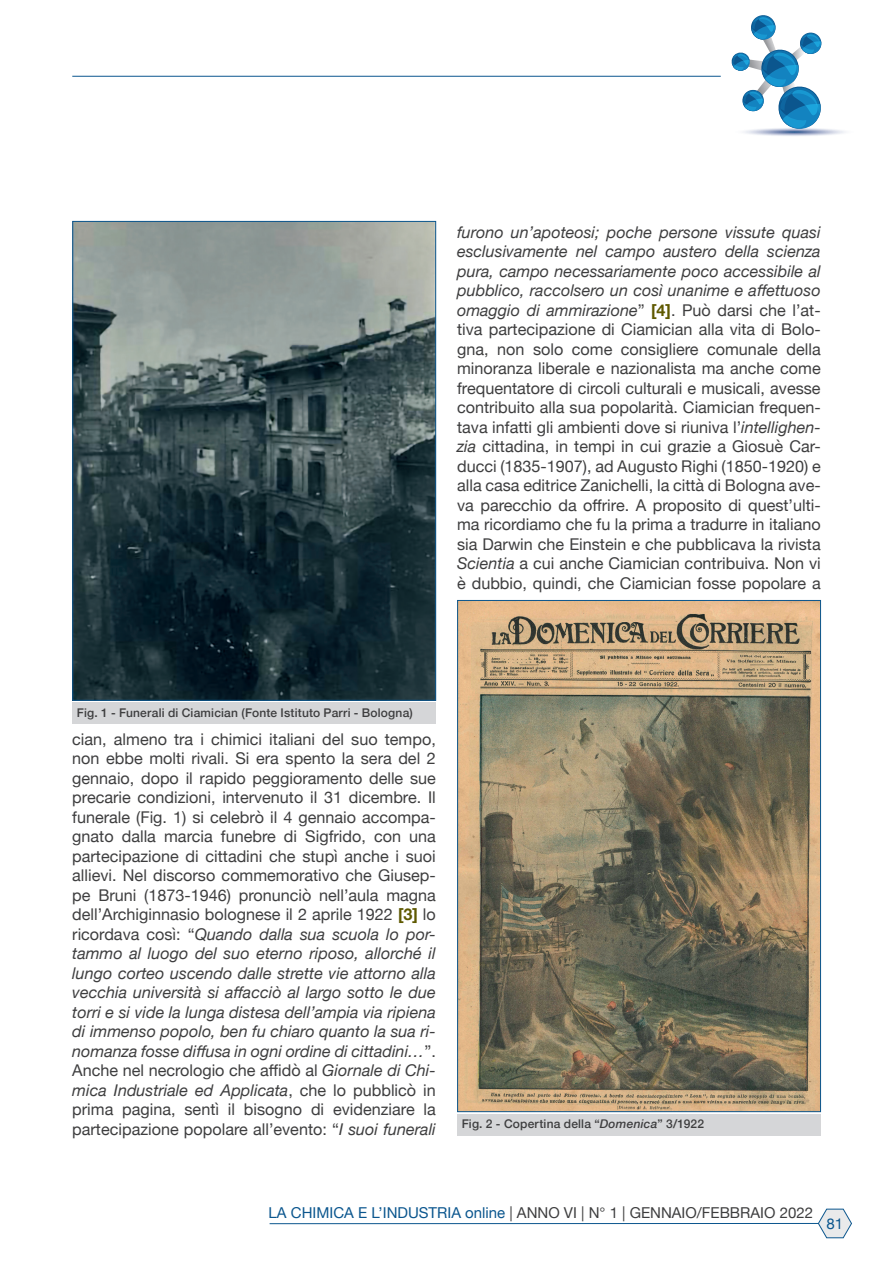
<style>
.page{position:relative;width:893px;height:1263px;background:#fff}
.page>*{position:absolute;margin:0;border:0;box-sizing:border-box;transform-origin:0 0}
.t1{font:16.2px/19.5px "Helvetica Neue";color:#3e3e3f;text-align:justify}
.t2{font:15px "Helvetica Neue";color:#3e3e3f}
.t3{font:15px "Helvetica Neue";color:#0b568e}
.Dida{font:500 12px "Helvetica Neue";letter-spacing:.015em;color:#3e3e3f}
.s1{font-style:italic}
.s2{font-weight:700;color:#5f5900}
.s3{color:#0b568e}
</style>
<div class="page">
<hr style="left:72px;top:76px;width:649px;height:1px;background:#0b568e">
<svg style="left:731px;top:15px;width:114px;height:121px"></svg>
<svg style="left:818px;top:1209px;width:34px;height:29px"></svg>
<hr style="left:270px;top:1223px;width:548px;height:1px;background:#0b568e">
<img style="left:75px;top:223px;width:359px;height:475px">
<div style="left:73px;top:703px;width:363px;height:21px;background:#d5d6d8"></div>
<img style="left:459px;top:602px;width:360px;height:508px">
<div style="left:457px;top:1114px;width:364px;height:21px;background:#d5d6d8"></div>
<p class="t1" style="left:457px;top:223px;width:365px"><span class="s1">furono un’apoteosi; poche persone vissute quasi esclusivamente nel campo austero della scienza pura, campo necessariamente poco accessibile al pubblico, raccolsero un così unanime e affettuoso omaggio di ammirazione</span>” <span class="s2">[4]</span>. Può darsi che l’at&shy;tiva partecipazione di Ciamician alla vita di Bolo&shy;gna, non solo come consigliere comunale della minoranza liberale e nazionalista ma anche come frequentatore di circoli culturali e musicali, avesse contribuito alla sua popolarità. Ciamician frequen&shy;tava infatti gli ambienti dove si riuniva l’<span class="s1">intellighen&shy;zia</span> cittadina, in tempi in cui grazie a Giosuè Car&shy;ducci (1835-1907), ad Augusto Righi (1850-1920) e alla casa editrice Zanichelli, la città di Bologna ave&shy;va parecchio da offrire. A proposito di quest’ulti&shy;ma ricordiamo che fu la prima a tradurre in italiano sia Darwin che Einstein e che pubblicava la rivista <span class="s1">Scientia</span> a cui anche Ciamician contribuiva. Non vi è dubbio, quindi, che Ciamician fosse popolare a</p>
<p class="Dida" style="left:77px;top:703px;width:338px">Fig. 1 - Funerali di Ciamician (Fonte Istituto Parri - Bologna)</p>
<p class="t1" style="left:72px;top:730px;width:365px">cian, almeno tra i chimici italiani del suo tempo, non ebbe molti rivali. Si era spento la sera del 2 gennaio, dopo il rapido peggioramento delle sue precarie condizioni, intervenuto il 31 dicembre. Il funerale (Fig. 1) si celebrò il 4 gennaio accompa&shy;gnato dalla marcia funebre di Sigfrido, con una partecipazione di cittadini che stupì anche i suoi allievi. Nel discorso commemorativo che Giusep&shy;pe Bruni (1873-1946) pronunciò nell’aula magna dell’Archiginnasio bolognese il 2 aprile 1922 <span class="s2">[3]</span> lo ricordava così: “<span class="s1">Quando dalla sua scuola lo por&shy;tammo al luogo del suo eterno riposo, allorché il lungo corteo uscendo dalle strette vie attorno alla vecchia università si affacciò al largo sotto le due torri e si vide la lunga distesa dell’ampia via ripiena di immenso popolo, ben fu chiaro quanto la sua ri&shy;nomanza fosse diffusa in ogni ordine di cittadini…</span>”.<br>Anche nel necrologio che affidò al <span class="s1">Giornale di Chi&shy;mica Industriale ed Applicata</span>, che lo pubblicò in prima pagina, sentì il bisogno di evidenziare la partecipazione popolare all’evento: “<span class="s1">I suoi funerali</span></p>
<p class="Dida" style="left:462px;top:1114px;width:244px">Fig. 2 - Copertina della “<span class="s1">Domenica</span>” 3/1922</p>
<p class="t2" style="left:269px;top:1202px;width:546px"><span class="s3">LA CHIMICA E L’INDUSTRIA online</span> | ANNO VI | N° 1 | GENNAIO/FEBBRAIO 2022</p>
<p class="t3" style="left:826px;top:1212px;width:18px">81</p>
</div>
